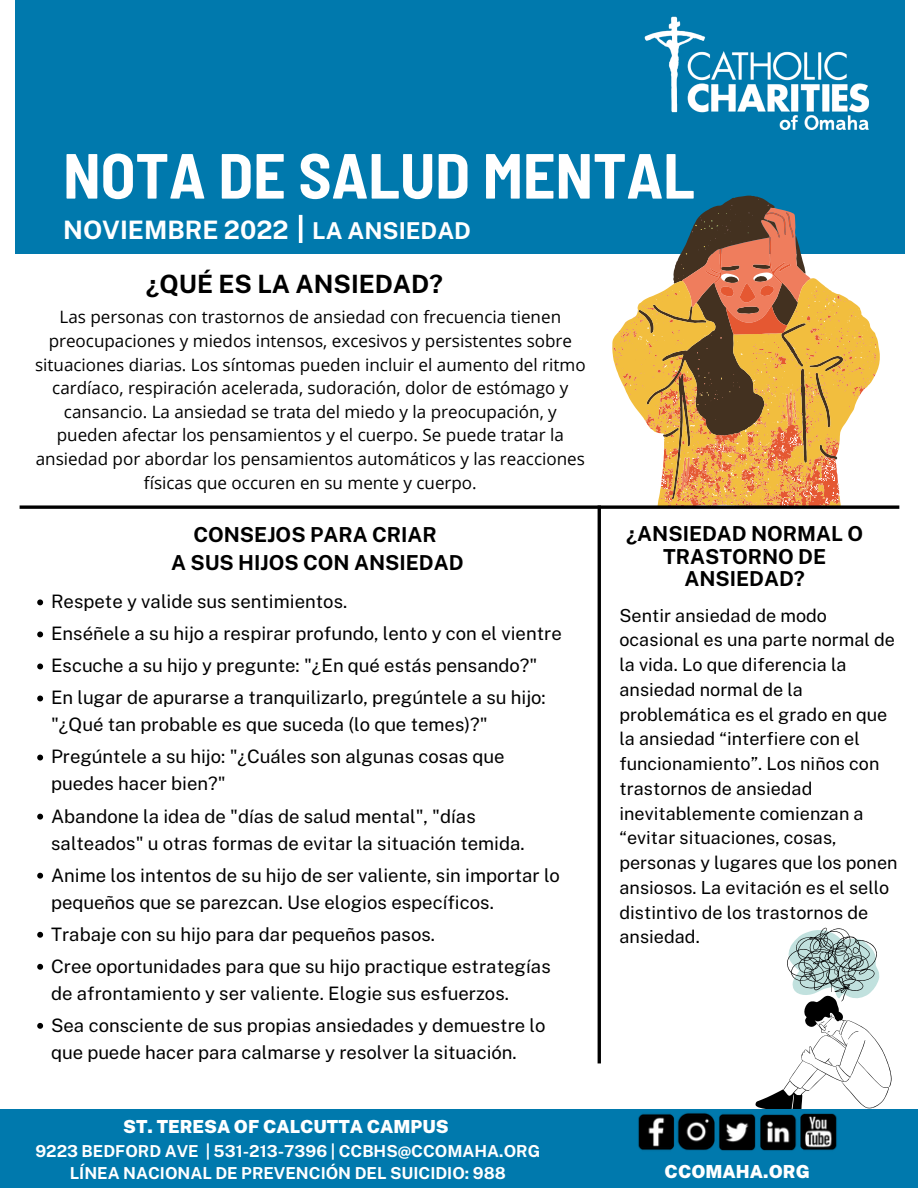
<style>
.page{position:relative;width:918px;height:1188px;background:#fff}
.page>*{position:absolute;margin:0;border:0;box-sizing:border-box;transform-origin:0 0}
.t1{font:700 semi-condensed 63.6px "Barlow";color:#fff}
.t2{font:700 25.35px "Public Sans";color:#fff}
.t3{font:700 25.2px "Public Sans";color:#000}
.t4{font:700 20.7px/22.5px "Public Sans";color:#000;text-align:center}
.t5{font:18.45px/32.1px "Public Sans";color:#000}
.t6{font:18px/24.8px "Public Sans";color:#000}
.t7{font:900 18px "Public Sans";color:#fff}
.t8{font:17.1px/23.7px "Open Sans";color:#000;text-align:center}
.t9{font:700 16.5px/22.5px "Public Sans";color:#fff;text-align:center}
.s1{font-size:23.25px}
</style>
<div class="page">
<div style="left:15px;top:0;width:890px;height:254px;background:#0079ad"></div>
<hr style="left:299px;top:215px;width:3px;height:28px;background:#fff">
<hr style="left:598px;top:505px;width:3px;height:558px;background:#000">
<svg style="left:787px;top:927px;width:93px;height:89px"></svg>
<svg style="left:37px;top:599px;width:6px;height:6px"></svg>
<svg style="left:37px;top:631px;width:6px;height:6px"></svg>
<svg style="left:37px;top:664px;width:6px;height:5px"></svg>
<svg style="left:37px;top:696px;width:6px;height:5px"></svg>
<svg style="left:37px;top:755px;width:6px;height:6px"></svg>
<svg style="left:37px;top:814px;width:6px;height:6px"></svg>
<svg style="left:37px;top:873px;width:6px;height:6px"></svg>
<svg style="left:37px;top:932px;width:6px;height:6px"></svg>
<svg style="left:37px;top:964px;width:6px;height:6px"></svg>
<svg style="left:37px;top:1023px;width:6px;height:6px"></svg>
<img style="left:644px;top:16px;width:226px;height:114px">
<div style="left:0;top:1109px;width:918px;height:79px;background:#0079ad"></div>
<img style="left:597px;top:1016px;width:295px;height:135px">
<svg style="left:613px;top:200px;width:264px;height:305px"></svg>
<svg style="left:20px;top:505px;width:879px;height:4px;background:#272523"></svg>
<h1 class="t1" style="left:63px;top:135px;width:633px">NOTA DE SALUD MENTAL</h1>
<h2 class="t2" style="left:63px;top:215px;width:409px">NOVIEMBRE 2022 <span class="s1">LA ANSIEDAD</span></h2>
<h3 class="t3" style="left:146px;top:269px;width:299px">¿QUÉ ES LA ANSIEDAD?</h3>
<p class="t8" style="left:35px;top:305px;width:552px">Las personas con trastornos de ansiedad con frecuencia tienen preocupaciones y miedos intensos, excesivos y persistentes sobre situaciones diarias. Los síntomas pueden incluir el aumento del ritmo cardíaco, respiración acelerada, sudoración, dolor de estómago y cansancio. La ansiedad se trata del miedo y la preocupación, y pueden afectar los pensamientos y el cuerpo. Se puede tratar la ansiedad por abordar los pensamientos automáticos y las reacciones físicas que occuren en su mente y cuerpo.</p>
<p class="t4" style="left:171px;top:520px;width:294px;line-height:28.2px">CONSEJOS PARA CRIAR<br>A SUS HIJOS CON ANSIEDAD</p>
<p class="t4" style="left:626px;top:523px;width:239px">¿ANSIEDAD NORMAL O<br>TRASTORNO DE<br>ANSIEDAD?</p>
<p class="t6" style="left:620px;top:603px;width:280px">Sentir ansiedad de modo ocasional es una parte normal de la vida. Lo que diferencia la ansiedad normal de la problemática es el grado en que la ansiedad “interfiere con el funcionamiento”. Los niños con trastornos de ansiedad inevitablemente comienzan a “evitar situaciones, cosas, personas y lugares que los ponen ansiosos. La evitación es el sello distintivo de los trastornos de ansiedad.</p>
<p class="t5" style="left:51px;top:586px;width:512px">Respete y valide sus sentimientos.<br>Enséñele a su hijo a respirar profundo, lento y con el vientre Escuche a su hijo y pregunte: "¿En qué estás pensando?" En lugar de apurarse a tranquilizarlo, pregúntele a su hijo:</p>
<p class="t5" style="left:51px;top:709px;width:455px">"¿Qué tan probable es que suceda (lo que temes)?"<br>Pregúntele a su hijo: "¿Cuáles son algunas cosas que</p>
<p class="t5" style="left:51px;top:768px;width:426px">puedes hacer bien?"<br>Abandone la idea de "días de salud mental", "días</p>
<p class="t5" style="left:51px;top:827px;width:510px">salteados" u otras formas de evitar la situación temida.<br>Anime los intentos de su hijo de ser valiente, sin importar lo</p>
<p class="t5" style="left:51px;top:886px;width:501px">pequeños que se parezcan. Use elogios específicos.<br>Trabaje con su hijo para dar pequeños pasos.<br>Cree oportunidades para que su hijo practique estrategías</p>
<p class="t5" style="left:51px;top:977px;width:496px">de afrontamiento y ser valiente. Elogie sus esfuerzos.<br>Sea consciente de sus propias ansiedades y demuestre lo</p>
<p class="t5" style="left:51px;top:1036px;width:467px">que puede hacer para calmarse y resolver la situación.</p>
<p class="t7" style="left:123px;top:1116px;width:327px">ST. TERESA OF CALCUTTA CAMPUS</p>
<p class="t9" style="left:35px;top:1139px;width:506px">9223 BEDFORD AVE | 531-213-7396 | CCBHS@CCOMAHA.ORG<br>LÍNEA NACIONAL DE PREVENCIÓN DEL SUICIDIO: 988</p>
<p class="t7" style="left:665px;top:1161px;width:147px">CCOMAHA.ORG</p>
</div>
